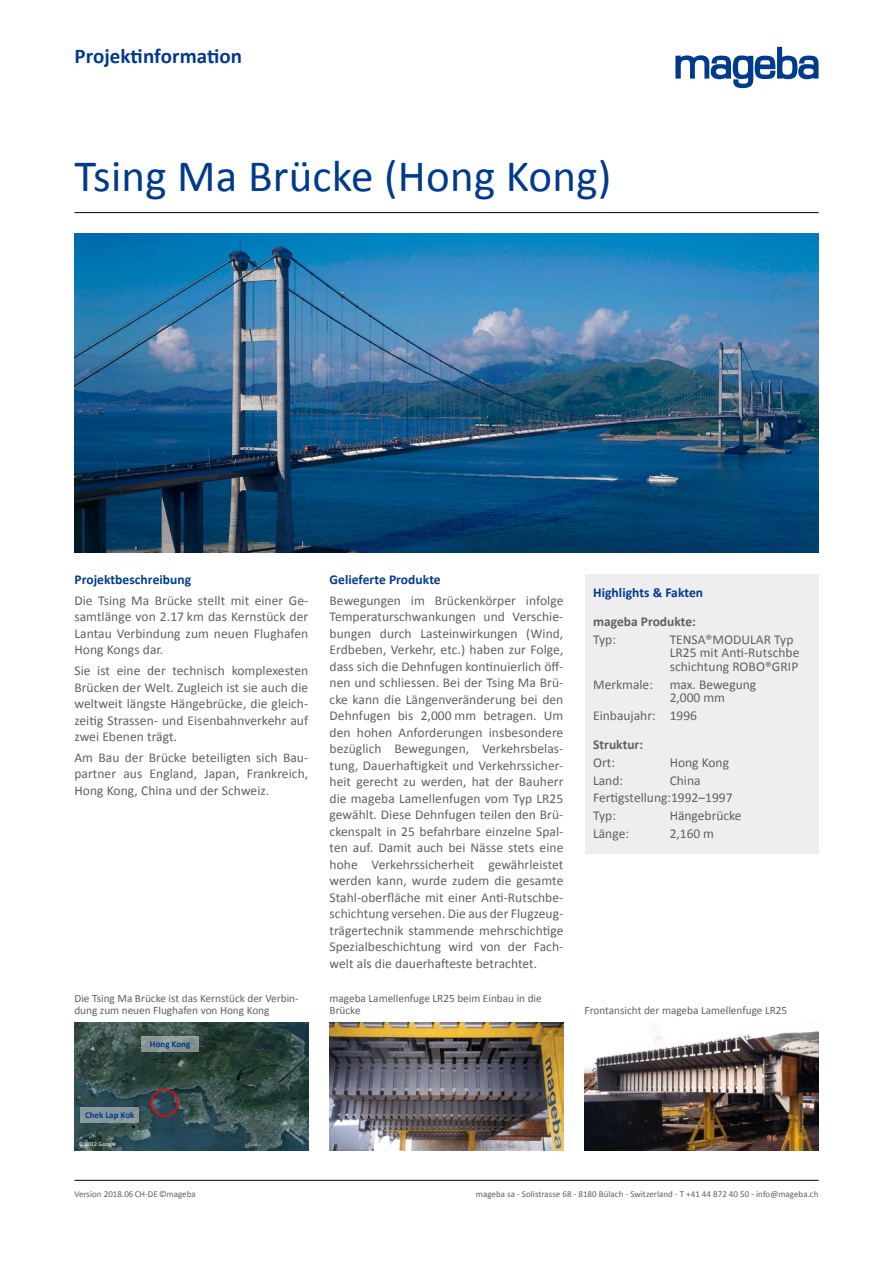
<style>
.page{position:relative;width:893px;height:1263px;background:#fff}
.page>*{position:absolute;margin:0;border:0;box-sizing:border-box;transform-origin:0 0}
.t1{font:45px "Calibri";letter-spacing:.005em;color:#003a8c}
.t2{font:700 21px "Calibri";letter-spacing:.005em;color:#003a8c}
.t3{font:13.5px/16.5px "Calibri";letter-spacing:.005em;color:#616060;text-align:justify}
.t4{font:700 13.5px "Calibri";letter-spacing:.005em;color:#003a8c}
.t5{font:700 13.5px "Calibri";color:#616060}
.t6{font:11.25px/12px "Calibri";color:#616060}
.t7{font:9px "Calibri";color:#616060}
.t8{font:700 9px "Calibri";color:#003a8c}
.t9{font:6px "Calibri";color:#fff}
</style>
<div class="page">
<hr style="left:74px;top:1180px;width:745px;height:1px;background:#000">
<hr style="left:74px;top:212px;width:745px;height:1px;background:#000">
<img style="left:74px;top:234px;width:745px;height:319px">
<img style="left:74px;top:1023px;width:234px;height:127px">
<img style="left:330px;top:1023px;width:233px;height:127px">
<img style="left:585px;top:1024px;width:234px;height:126px">
<div style="left:151px;top:1089px;width:27px;height:28px;border:2px solid #f00;border-radius:50%"></div>
<div style="left:585px;top:574px;width:234px;height:279px;background:#efeeef"></div>
<svg style="left:141px;top:1036px;width:58px;height:15px"></svg>
<div style="left:81px;top:1107px;width:58px;height:15px;background:#87979c"></div>
<svg style="left:675px;top:47px;width:144px;height:41px"></svg>
<h2 class="t2" style="left:74px;top:41px;width:169px">Projektinformation</h2>
<h1 class="t1" style="left:74px;top:145px;width:539px">Tsing Ma Brücke (Hong Kong)</h1>
<p class="t4" style="left:74px;top:570px;width:118px">Projektbeschreibung</p>
<p class="t3" style="left:74px;top:592px;width:235px">Die Tsing Ma Brücke stellt mit einer Ge&shy;samtlänge von 2.17 km das Kernstück der Lantau Verbindung zum neuen Flughafen Hong Kongs dar.</p>
<p class="t3" style="left:74px;top:662px;width:235px">Sie ist eine der technisch komplexesten Brücken der Welt. Zugleich ist sie auch die weltweit längste Hängebrücke, die gleich&shy;zeitig Strassen- und Eisenbahnverkehr auf zwei Ebenen trägt.</p>
<p class="t3" style="left:74px;top:749px;width:235px">Am Bau der Brücke beteiligten sich Bau&shy;partner aus England, Japan, Frankreich, Hong Kong, China und der Schweiz.</p>
<p class="t4" style="left:330px;top:570px;width:113px">Gelieferte Produkte</p>
<p class="t3" style="left:330px;top:592px;width:235px">Bewegungen im Brückenkörper infolge Temperaturschwankungen und Verschie&shy;bungen durch Lasteinwirkungen (Wind, Erdbeben, Verkehr, etc.) haben zur Folge, dass sich die Dehnfugen kontinuierlich öff&shy;nen und schliessen. Bei der Tsing Ma Brü&shy;cke kann die Längenveränderung bei den Dehnfugen bis 2,000 mm betragen. Um den hohen Anforderungen insbesondere bezüglich Bewegungen, Verkehrsbelas&shy;tung, Dauerhaftigkeit und Verkehrssicher&shy;heit gerecht zu werden, hat der Bauherr die mageba Lamellenfugen vom Typ LR25 gewählt. Diese Dehnfugen teilen den Brü&shy;ckenspalt in 25 befahrbare einzelne Spal&shy;ten auf. Damit auch bei Nässe stets eine hohe Verkehrssicherheit gewährleistet werden kann, wurde zudem die gesamte Stahl-oberfläche mit einer Anti-Rutschbe&shy;schichtung versehen. Die aus der Flugzeug&shy;trägertechnik stammende mehrschichtige Spezialbeschichtung wird von der Fach&shy;welt als die dauerhafteste betrachtet.</p>
<p class="t4" style="left:593px;top:583px;width:112px">Highlights &amp; Fakten</p>
<p class="t5" style="left:593px;top:612px;width:104px">mageba Produkte:</p>
<p class="t3" style="left:593px;top:631px;width:24px">Typ:</p>
<p class="t3" style="left:670px;top:632px;width:131px;line-height:13.5px;text-align:left">TENSA®MODULAR Typ<br>LR25 mit Anti-Rutschbe schichtung ROBO®GRIP</p>
<p class="t3" style="left:670px;top:677px;width:88px;line-height:13.5px;text-indent:-76px">Merkmale: max. Bewegung<br>2,000 mm</p>
<p class="t3" style="left:593px;top:707px;width:105px">Einbaujahr: 1996</p>
<p class="t5" style="left:593px;top:735px;width:51px">Struktur:</p>
<p class="t3" style="left:593px;top:754px;width:23px">Ort:</p>
<p class="t3" style="left:670px;top:754px;width:61px">Hong Kong</p>
<p class="t3" style="left:593px;top:771px;width:31px">Land:</p>
<p class="t3" style="left:593px;top:771px;width:141px;line-height:17.7px;text-align:left;text-indent:76px">China<br>Fertigstellung:1992–1997<br>Typ:</p>
<p class="t3" style="left:670px;top:807px;width:73px">Hängebrücke</p>
<p class="t3" style="left:593px;top:825px;width:37px">Länge:</p>
<p class="t3" style="left:670px;top:825px;width:46px">2,160 m</p>
<p class="t6" style="left:74px;top:992px;width:226px">Die Tsing Ma Brücke ist das Kernstück der Verbin&shy;dung zum neuen Flughafen von Hong Kong</p>
<p class="t6" style="left:330px;top:992px;width:214px">mageba Lamellenfuge LR25 beim Einbau in die<br>Brücke</p>
<p class="t6" style="left:585px;top:1004px;width:204px">Frontansicht der mageba Lamellenfuge LR25</p>
<p class="t8" style="left:150px;top:1037px;width:42px">Hong Kong</p>
<p class="t8" style="left:85px;top:1108px;width:51px">Chek Lap Kok</p>
<p class="t9" style="left:79px;top:1140px;width:39px">© 2012 Google</p>
<p class="t7" style="left:74px;top:1188px;width:123px">Version 2018.06 CH-DE ©mageba</p>
<p class="t7" style="left:476px;top:1188px;width:344px">mageba sa - Solistrasse 68 - 8180 Bülach - Switzerland - T +41 44 872 40 50 - info@mageba.ch</p>
</div>
